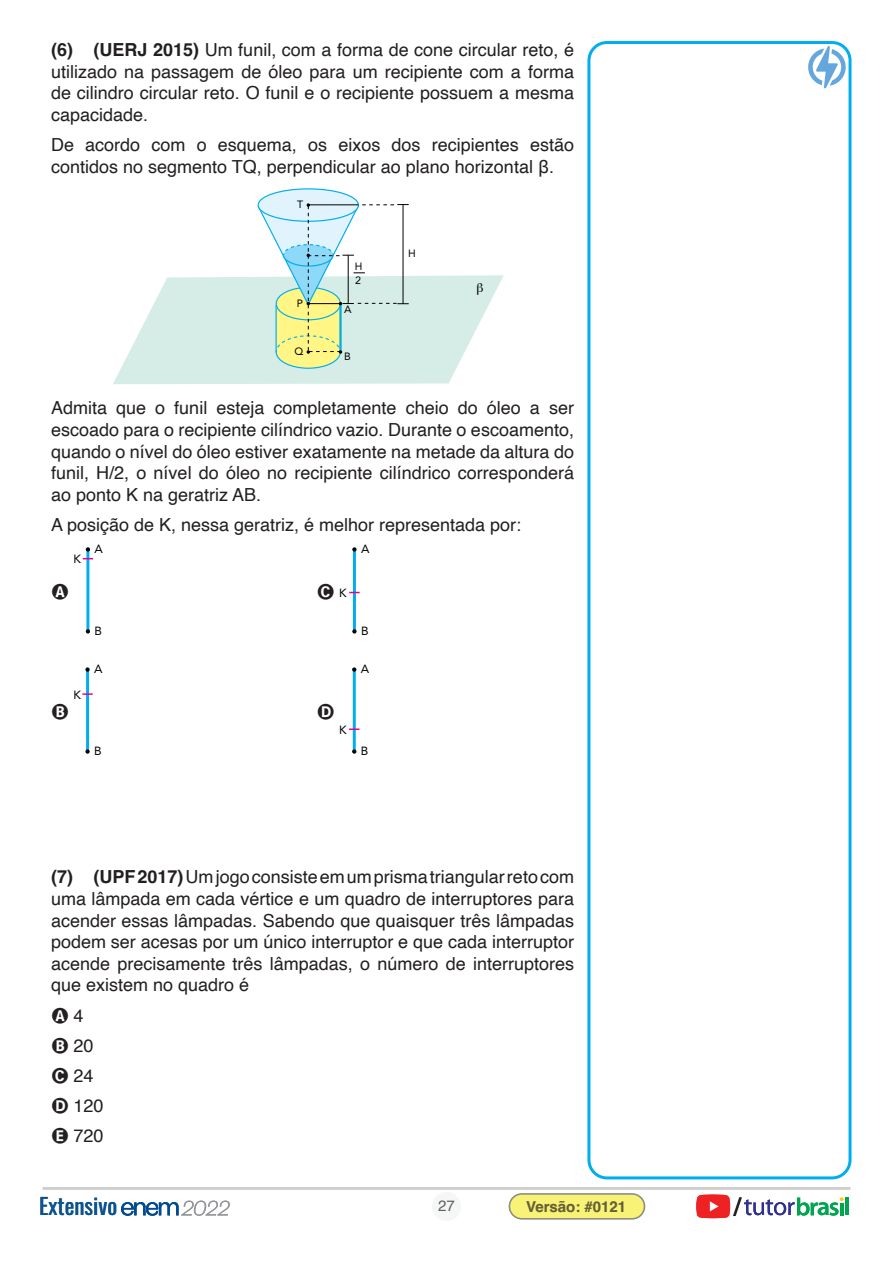
<style>
.page{position:relative;width:893px;height:1263px;background:#fff}
.page>*{position:absolute;margin:0;border:0;box-sizing:border-box;transform-origin:0 0}
.t1{font:600 25.65px "Myriad Pro";color:#231f20}
.t2{font:600 25.65px "Myriad Pro";color:#00a54f}
.t3{font:22.35px "Oswald";color:#0d538c;scale:1.04 1}
.t4{font:18px/21.6px "Helvetica";color:#231f20;text-align:justify}
.t5{font:700 15px "Helvetica";color:#231f20}
.t6{font:15px "Helvetica";color:#606060}
.t7{font:11.85px "Avenir";color:#000}
.t8{font:10.65px "Avenir";color:#000}
.s1{font-weight:700}
</style>
<div class="page">
<svg style="left:744px;top:1197px;width:74px;height:18px"></svg>
<svg style="left:829px;top:1197px;width:14px;height:18px"></svg>
<hr style="left:846px;top:1197px;width:3px;height:18px;background:#00a54f">
<svg style="left:696px;top:1194px;width:34px;height:24px"></svg>
<div style="left:432px;top:1192px;width:29px;height:29px;background:#f5f7f7;border-radius:50%"></div>
<hr style="left:43px;top:1187px;width:807px;height:3px;background:#040503">
<svg style="left:121px;top:1200px;width:109px;height:16px"></svg>
<div style="left:509px;top:1194px;width:135px;height:25px;background:#f8f277;border-radius:12px"></div>
<div style="left:509px;top:1193px;width:136px;height:26px;border:2px solid #6d6f72;border-radius:12px"></div>
<div style="left:587px;top:41px;width:264px;height:1138px;border:3px solid #00aeef;border-radius:18px"></div>
<svg style="left:808px;top:46px;width:38px;height:42px"></svg>
<div style="left:258px;top:189px;width:100px;height:32px;background:#e1f4fd;border-radius:50%"></div>
<div style="left:258px;top:188px;width:101px;height:34px;border:1px solid #00aeef;border-radius:50%"></div>
<hr style="left:86px;top:549px;width:3px;height:83px;background:#00aeef">
<svg style="left:86px;top:629px;width:4px;height:4px"></svg>
<svg style="left:86px;top:547px;width:4px;height:5px"></svg>
<hr style="left:86px;top:669px;width:3px;height:83px;background:#00aeef">
<svg style="left:85px;top:749px;width:5px;height:5px"></svg>
<svg style="left:85px;top:667px;width:5px;height:5px"></svg>
<svg style="left:82px;top:693px;width:11px;height:2px"></svg>
<hr style="left:353px;top:549px;width:3px;height:83px;background:#00aeef">
<svg style="left:352px;top:629px;width:5px;height:4px"></svg>
<svg style="left:352px;top:547px;width:5px;height:5px"></svg>
<hr style="left:353px;top:669px;width:3px;height:83px;background:#00aeef">
<svg style="left:352px;top:749px;width:4px;height:5px"></svg>
<svg style="left:352px;top:667px;width:4px;height:5px"></svg>
<svg style="left:349px;top:728px;width:10px;height:2px"></svg>
<svg style="left:113px;top:203px;width:391px;height:181px"></svg>
<p class="t4" style="left:51px;top:39px;width:524px"><span class="s1">(6) (UERJ 2015)</span> Um funil, com a forma de cone circular reto, é utilizado na passagem de óleo para um recipiente com a forma de cilindro circular reto. O funil e o recipiente possuem a mesma capacidade.</p>
<p class="t4" style="left:51px;top:134px;width:524px">De acordo com o esquema, os eixos dos recipientes estão contidos no segmento TQ, perpendicular ao plano horizontal β.</p>
<p class="t8" style="left:297px;top:196px;width:8px">T</p>
<p class="t8" style="left:297px;top:295px;width:8px">P</p>
<p class="t8" style="left:294px;top:343px;width:10px">Q</p>
<p class="t8" style="left:355px;top:258px;width:9px">H</p>
<p class="t8" style="left:344px;top:301px;width:9px">A</p>
<p class="t8" style="left:344px;top:347px;width:8px">B</p>
<p class="t8" style="left:408px;top:245px;width:9px">H</p>
<p class="t4" style="left:51px;top:398px;width:524px">Admita que o funil esteja completamente cheio do óleo a ser escoado para o recipiente cilíndrico vazio. Durante o escoamento, quando o nível do óleo estiver exatamente na metade da altura do funil, H/2, o nível do óleo no recipiente cilíndrico corresponderá ao ponto K na geratriz AB.</p>
<p class="t4" style="left:51px;top:514px;width:472px">A posição de K, nessa geratriz, é melhor representada por:</p>
<p class="t7" style="left:95px;top:539px;width:10px">A</p>
<p class="t7" style="left:74px;top:549px;width:9px">K</p>
<p class="t7" style="left:361px;top:539px;width:10px">A</p>
<p class="t7" style="left:74px;top:685px;width:9px">K</p>
<p class="t7" style="left:95px;top:621px;width:9px">B</p>
<p class="t7" style="left:94px;top:660px;width:10px">A</p>
<p class="t7" style="left:94px;top:741px;width:9px">B</p>
<p class="t7" style="left:339px;top:583px;width:9px">K</p>
<p class="t7" style="left:361px;top:621px;width:9px">B</p>
<p class="t7" style="left:361px;top:660px;width:10px">A</p>
<p class="t7" style="left:339px;top:720px;width:9px">K</p>
<p class="t7" style="left:361px;top:741px;width:9px">B</p>
<p class="t4" style="left:51px;top:867px;width:524px"><span class="s1">(7) (UPF 2017)</span> Um jogo consiste em um prisma triangular reto com uma lâmpada em cada vértice e um quadro de interruptores para acender essas lâmpadas. Sabendo que quaisquer três lâmpadas podem ser acesas por um único interruptor e que cada interruptor acende precisamente três lâmpadas, o número de interruptores que existem no quadro é</p>
<p class="t4" style="left:74px;top:1001px;width:32px;line-height:30.2px;text-align:left">4<br>20<br>24<br>120<br>720</p>
<p class="t3" style="left:39px;top:1186px;width:77px">Extensivo</p>
<p class="t6" style="left:438px;top:1194px;width:18px">27</p>
<p class="t5" style="left:526px;top:1197px;width:102px">Versão: #0121</p>
<h1 class="t1" style="left:733px;top:1190px;width:10px">/</h1>
<h1 class="t2" style="left:817px;top:1190px;width:15px">a</h1>
</div>
